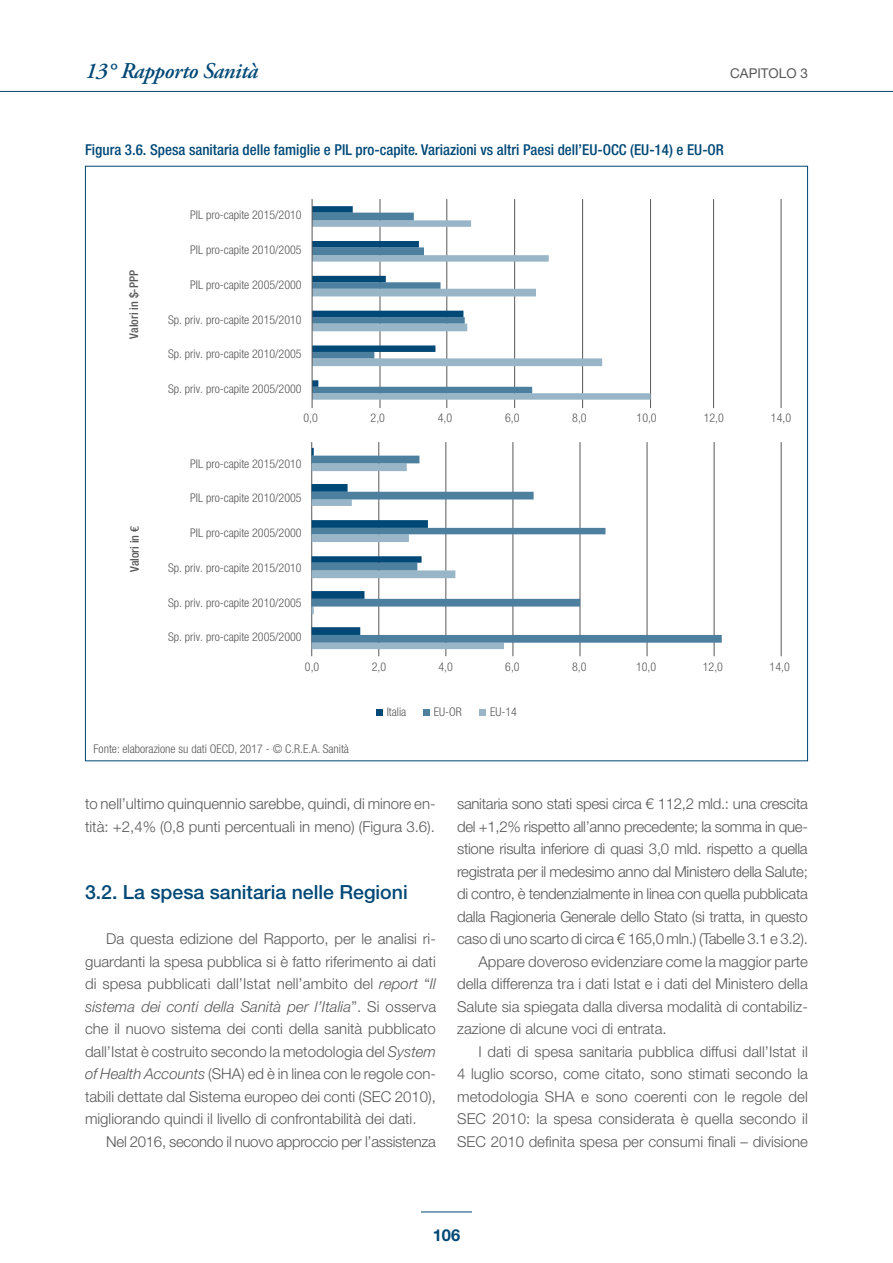
<style>
.page{position:relative;width:893px;height:1263px;background:#fff}
.page>*{position:absolute;margin:0;border:0;box-sizing:border-box;transform-origin:0 0}
.t1{font:italic 600 22.5px "Adobe Garamond Pro";letter-spacing:-.02em;color:#004876}
.t2{font:500 19.5px "Helvetica Neue LT Std";color:#004876}
.t3{font:700 16.5px "Helvetica Neue LT Std";color:#004876}
.t4{font:300 15px/22.5px "Helvetica Neue LT Std";color:#58585a}
.t5{font:300 15px "Helvetica Neue LT Std";letter-spacing:-.02em;color:#58585a}
.t6{font:500 condensed 15px "Helvetica Neue LT Std";color:#004876}
.t7{font:13.5px "Helvetica Neue LT Std";color:#58585a}
.t8{font:300 condensed 12px "Helvetica Neue LT Std";color:#58585a}
.t9{font:500 condensed 12px "Helvetica Neue LT Std";color:#58585a}
.s1{font-style:italic}
</style>
<div class="page">
<hr style="left:421px;top:1211px;width:51px;height:1px;background:#004876">
<hr style="left:0;top:91px;width:893px;height:1px;background:#004876">
<hr style="left:311px;top:442px;width:1px;height:214px;background:#58585a">
<hr style="left:378px;top:442px;width:1px;height:214px;background:#58585a">
<hr style="left:445px;top:442px;width:1px;height:214px;background:#58585a">
<hr style="left:513px;top:442px;width:1px;height:214px;background:#58585a">
<hr style="left:580px;top:442px;width:1px;height:214px;background:#58585a">
<hr style="left:647px;top:442px;width:1px;height:214px;background:#58585a">
<hr style="left:714px;top:442px;width:1px;height:214px;background:#58585a">
<hr style="left:781px;top:442px;width:1px;height:214px;background:#58585a">
<hr style="left:380px;top:199px;width:1px;height:209px;background:#58585a">
<hr style="left:446px;top:199px;width:1px;height:209px;background:#58585a">
<hr style="left:514px;top:199px;width:1px;height:209px;background:#58585a">
<hr style="left:582px;top:199px;width:1px;height:209px;background:#58585a">
<hr style="left:650px;top:199px;width:1px;height:209px;background:#58585a">
<hr style="left:713px;top:199px;width:1px;height:209px;background:#58585a">
<hr style="left:781px;top:199px;width:1px;height:209px;background:#58585a">
<svg style="left:313px;top:220px;width:337px;height:180px"></svg>
<svg style="left:313px;top:206px;width:219px;height:187px"></svg>
<svg style="left:504px;top:456px;width:218px;height:187px"></svg>
<svg style="left:312px;top:448px;width:192px;height:201px"></svg>
<svg style="left:376px;top:709px;width:6px;height:6px"></svg>
<div style="left:423px;top:709px;width:7px;height:6px;background:#4d7f9f"></div>
<div style="left:479px;top:709px;width:7px;height:6px;background:#99b6c8"></div>
<hr style="left:312px;top:199px;width:1px;height:209px;background:#58585a">
<h1 class="t1" style="left:85px;top:58px;width:174px">13° Rapporto Sanità</h1>
<p class="t7" style="left:730px;top:65px;width:79px">CAPITOLO 3</p>
<p class="t6" style="left:85px;top:141px;width:640px">Figura 3.6. Spesa sanitaria delle famiglie e PIL pro-capite. Variazioni vs altri Paesi dell’EU-OCC (EU-14) e EU-OR</p>
<p class="t8" style="left:190px;top:208px;width:113px">PIL pro-capite 2015/2010</p>
<p class="t9" style="left:127px;top:339px;width:70px;rotate:-90deg">Valori in $-PPP</p>
<p class="t9" style="left:127px;top:572px;width:47px;rotate:-90deg">Valori in €</p>
<p class="t8" style="left:190px;top:243px;width:113px">PIL pro-capite 2010/2005</p>
<p class="t8" style="left:190px;top:278px;width:113px">PIL pro-capite 2005/2000</p>
<p class="t8" style="left:168px;top:312px;width:135px">Sp. priv. pro-capite 2015/2010</p>
<p class="t8" style="left:168px;top:347px;width:135px">Sp. priv. pro-capite 2010/2005</p>
<p class="t8" style="left:168px;top:382px;width:135px">Sp. priv. pro-capite 2005/2000</p>
<p class="t8" style="left:303px;top:410px;width:16px">0,0</p>
<p class="t8" style="left:371px;top:410px;width:16px">2,0</p>
<p class="t8" style="left:438px;top:410px;width:16px">4,0</p>
<p class="t8" style="left:505px;top:410px;width:16px">6,0</p>
<p class="t8" style="left:572px;top:410px;width:16px">8,0</p>
<p class="t8" style="left:637px;top:410px;width:22px">10,0</p>
<p class="t8" style="left:704px;top:410px;width:22px">12,0</p>
<p class="t8" style="left:771px;top:410px;width:22px">14,0</p>
<p class="t8" style="left:190px;top:456px;width:113px">PIL pro-capite 2015/2010</p>
<p class="t8" style="left:190px;top:491px;width:113px">PIL pro-capite 2010/2005</p>
<p class="t8" style="left:190px;top:526px;width:113px">PIL pro-capite 2005/2000</p>
<p class="t8" style="left:168px;top:561px;width:135px">Sp. priv. pro-capite 2015/2010</p>
<p class="t8" style="left:168px;top:595px;width:135px">Sp. priv. pro-capite 2010/2005</p>
<p class="t8" style="left:168px;top:630px;width:135px">Sp. priv. pro-capite 2005/2000</p>
<p class="t8" style="left:305px;top:660px;width:16px">0,0</p>
<p class="t8" style="left:372px;top:660px;width:16px">2,0</p>
<p class="t8" style="left:438px;top:660px;width:16px">4,0</p>
<p class="t8" style="left:505px;top:660px;width:16px">6,0</p>
<p class="t8" style="left:572px;top:660px;width:16px">8,0</p>
<p class="t8" style="left:636px;top:660px;width:22px">10,0</p>
<p class="t8" style="left:703px;top:660px;width:22px">12,0</p>
<p class="t8" style="left:770px;top:660px;width:22px">14,0</p>
<p class="t8" style="left:387px;top:705px;width:21px">Italia</p>
<p class="t8" style="left:434px;top:705px;width:29px">EU-OR</p>
<p class="t8" style="left:490px;top:705px;width:28px">EU-14</p>
<p class="t8" style="left:94px;top:742px;width:257px">Fonte: elaborazione su dati OECD, 2017 - © C.R.E.A. Sanità</p>
<p class="t4" style="left:85px;top:792px;width:352px">to nell’ultimo quinquennio sarebbe, quindi, di minore en&shy;tità: +2,4% (0,8 punti percentuali in meno) (Figura 3.6).</p>
<h2 class="t2" style="left:85px;top:880px;width:324px">3.2. La spesa sanitaria nelle Regioni</h2>
<p class="t4" style="left:85px;top:927px;width:353px;text-align:justify;text-indent:21px">Da questa edizione del Rapporto, per le analisi ri&shy;guardanti la spesa pubblica si è fatto riferimento ai dati di spesa pubblicati dall’Istat nell’ambito del <span class="s1">report</span> “<span class="s1">Il sistema dei conti della Sanità per l’Italia</span>”. Si osserva che il nuovo sistema dei conti della sanità pubblicato dall’Istat è costruito secondo la metodologia del <span class="s1">System of Health Accounts</span> (SHA) ed è in linea con le regole con&shy;tabili dettate dal Sistema europeo dei conti (SEC 2010), migliorando quindi il livello di confrontabilità dei dati.</p>
<p class="t5" style="left:106px;top:1132px;width:331px">Nel 2016, secondo il nuovo approccio per l’assistenza</p>
<p class="t5" style="left:457px;top:794px;width:352px">sanitaria sono stati spesi circa € 112,2 mld.: una crescita</p>
<p class="t5" style="left:457px;top:817px;width:352px">del +1,2% rispetto all’anno precedente; la somma in que-</p>
<p class="t5" style="left:457px;top:839px;width:352px">stione risulta inferiore di quasi 3,0 mld. rispetto a quella</p>
<p class="t5" style="left:457px;top:862px;width:352px">registrata per il medesimo anno dal Ministero della Salute;</p>
<p class="t5" style="left:457px;top:884px;width:352px">di contro, è tendenzialmente in linea con quella pubblicata</p>
<p class="t5" style="left:457px;top:907px;width:352px">dalla Ragioneria Generale dello Stato (si tratta, in questo</p>
<p class="t5" style="left:457px;top:929px;width:352px">caso di uno scarto di circa € 165,0 mln.) (Tabelle 3.1 e 3.2).</p>
<p class="t4" style="left:478px;top:950px;width:331px">Appare doveroso evidenziare come la maggior parte</p>
<p class="t4" style="left:457px;top:972px;width:352px">della differenza tra i dati Istat e i dati del Ministero della</p>
<p class="t4" style="left:457px;top:995px;width:352px">Salute sia spiegata dalla diversa modalità di contabiliz-</p>
<p class="t4" style="left:457px;top:1017px;width:211px">zazione di alcune voci di entrata.</p>
<p class="t4" style="left:478px;top:1040px;width:331px">I dati di spesa sanitaria pubblica diffusi dall’Istat il</p>
<p class="t4" style="left:457px;top:1062px;width:352px">4 luglio scorso, come citato, sono stimati secondo la</p>
<p class="t4" style="left:457px;top:1085px;width:352px">metodologia SHA e sono coerenti con le regole del</p>
<p class="t4" style="left:457px;top:1107px;width:352px">SEC 2010: la spesa considerata è quella secondo il</p>
<p class="t4" style="left:457px;top:1130px;width:352px">SEC 2010 definita spesa per consumi finali – divisione</p>
<p class="t3" style="left:433px;top:1225px;width:29px">106</p>
</div>
